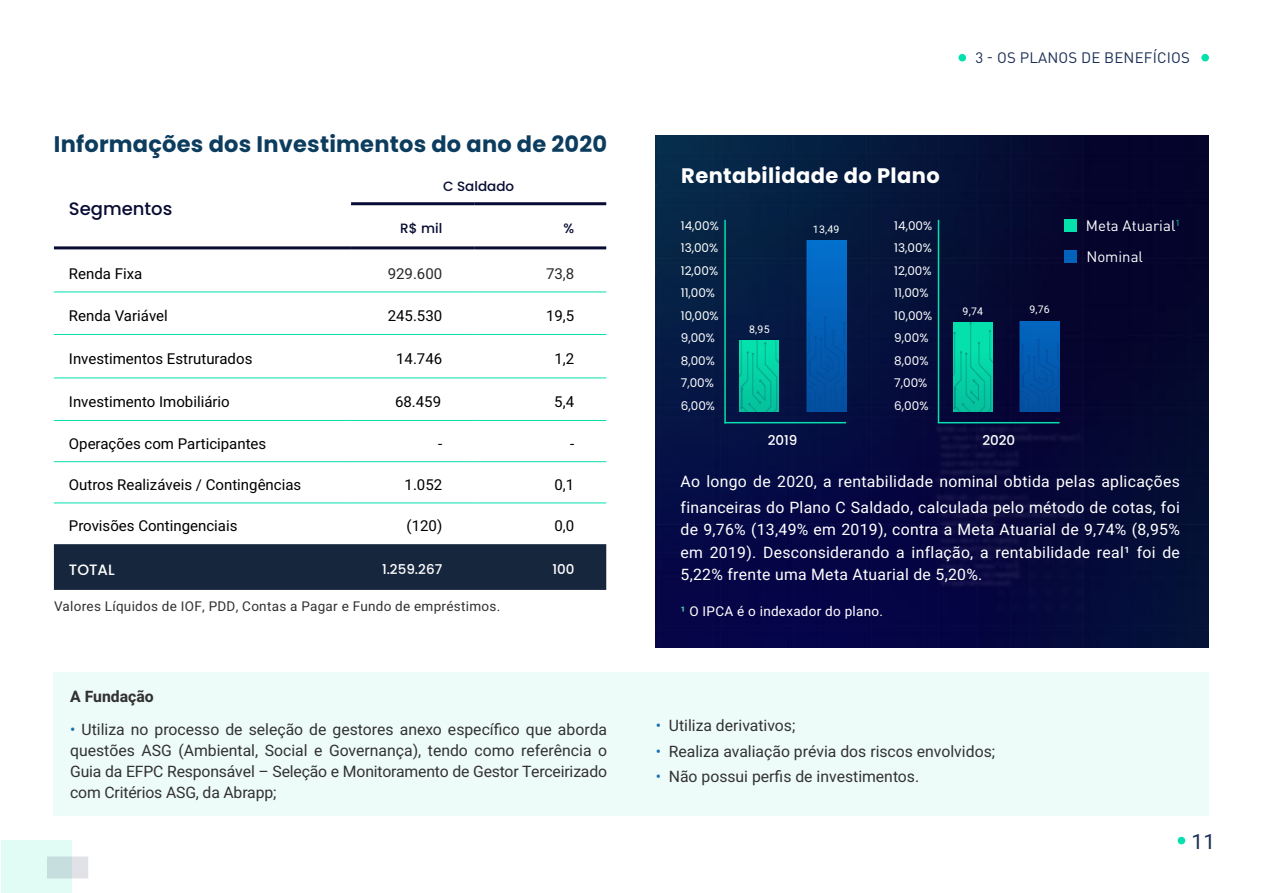
<style>
.page{position:relative;width:1263px;height:893px;background:#fff}
.page>*{position:absolute;margin:0;border:0;box-sizing:border-box;transform-origin:0 0}
.t1{font:700 22.5px "Poppins";letter-spacing:.01em;color:#0c3c5e}
.t2{font:700 21px "Poppins";letter-spacing:.02em;color:#fff}
.t3{font:21px "Heebo";color:#1a2e54}
.t4{font:500 18px "Poppins";color:#080b33}
.t5{font:15.75px/21px "Heebo";color:#333232;text-align:justify}
.t6{font:15.75px/22.5px "Heebo";letter-spacing:.02em;color:#fff}
.t7{font:15px "Heebo";color:#000}
.t8{font:15px "DIN Pro";letter-spacing:.01em;color:#1a2e54}
.t9{font:15px/31.3px "DIN Pro";color:#fff}
.t10{font:15px "Heebo";color:#292829}
.t11{font:500 15px "Poppins";color:#fff}
.t12{font:13.5px "Heebo";letter-spacing:.02em;color:#333232}
.t13{font:13.5px "Heebo";letter-spacing:.02em;color:#fff}
.t14{font:500 13.5px "Poppins";color:#fff}
.t15{font:500 13.5px "Poppins";color:#080b33}
.t16{font:12px/22.5px "Poppins";color:#fff}
.t17{font:10.5px "Heebo";letter-spacing:.02em;color:#fff}
.s1{color:#54c0a0}
.s2{color:#1871b5}
</style>
<div class="page">
<div style="left:958px;top:54px;width:8px;height:7px;background:#05e0ad;border-radius:50%"></div>
<div style="left:1178px;top:837px;width:7px;height:7px;background:#05e0ad;border-radius:50%"></div>
<div style="left:1px;top:840px;width:71px;height:53px;background:#e1fbf5"></div>
<svg style="left:47px;top:856px;width:41px;height:22px"></svg>
<div style="left:1201px;top:54px;width:8px;height:7px;background:#05e0ad;border-radius:50%"></div>
<img style="left:656px;top:136px;width:553px;height:512px">
<div style="left:54px;top:544px;width:552px;height:46px;background:#16263c"></div>
<hr style="left:54px;top:246px;width:297px;height:3px;background:#080b33">
<hr style="left:54px;top:292px;width:297px;height:1px;background:#05e0ad">
<hr style="left:351px;top:292px;width:123px;height:1px;background:#05e0ad">
<hr style="left:474px;top:292px;width:132px;height:1px;background:#05e0ad">
<hr style="left:54px;top:420px;width:297px;height:1px;background:#05e0ad">
<hr style="left:351px;top:420px;width:123px;height:1px;background:#05e0ad">
<hr style="left:474px;top:420px;width:132px;height:1px;background:#05e0ad">
<hr style="left:54px;top:334px;width:297px;height:1px;background:#05e0ad">
<hr style="left:351px;top:334px;width:123px;height:1px;background:#05e0ad">
<hr style="left:474px;top:334px;width:132px;height:1px;background:#05e0ad">
<hr style="left:54px;top:461px;width:297px;height:1px;background:#05e0ad">
<hr style="left:351px;top:461px;width:123px;height:1px;background:#05e0ad">
<hr style="left:474px;top:461px;width:132px;height:1px;background:#05e0ad">
<hr style="left:54px;top:503px;width:297px;height:1px;background:#05e0ad">
<hr style="left:351px;top:503px;width:123px;height:1px;background:#05e0ad">
<hr style="left:474px;top:503px;width:132px;height:1px;background:#05e0ad">
<hr style="left:54px;top:378px;width:297px;height:1px;background:#05e0ad">
<hr style="left:351px;top:378px;width:123px;height:1px;background:#05e0ad">
<hr style="left:474px;top:378px;width:132px;height:1px;background:#05e0ad">
<hr style="left:351px;top:246px;width:123px;height:3px;background:#080b33">
<hr style="left:474px;top:246px;width:132px;height:3px;background:#080b33">
<hr style="left:351px;top:202px;width:123px;height:3px;background:#070a32">
<hr style="left:474px;top:202px;width:132px;height:3px;background:#070a32">
<hr style="left:724px;top:422px;width:122px;height:1px;background:#05e0ad">
<hr style="left:938px;top:422px;width:121px;height:1px;background:#05e0ad">
<hr style="left:724px;top:220px;width:2px;height:203px;background:#05e0ad">
<hr style="left:938px;top:220px;width:1px;height:203px;background:#05e0ad">
<img style="left:806px;top:240px;width:40px;height:171px">
<img style="left:1020px;top:321px;width:39px;height:90px">
<img style="left:740px;top:341px;width:39px;height:70px">
<img style="left:953px;top:323px;width:39px;height:88px">
<div style="left:1064px;top:219px;width:12px;height:13px;background:#05e1ad"></div>
<div style="left:1064px;top:251px;width:12px;height:12px;background:#0363bc"></div>
<div style="left:54px;top:672px;width:1155px;height:144px;background:#eefcf9"></div>
<h1 class="t1" style="left:54px;top:131px;width:555px">Informações dos Investimentos do ano de 2020</h1>
<p class="t4" style="left:69px;top:199px;width:105px">Segmentos</p>
<p class="t15" style="left:443px;top:178px;width:72px">C Saldado</p>
<p class="t15" style="left:400px;top:220px;width:43px">R$ mil</p>
<p class="t15" style="left:564px;top:220px;width:12px">%</p>
<p class="t7" style="left:69px;top:263px;width:75px">Renda Fixa</p>
<p class="t10" style="left:388px;top:263px;width:56px">929.600</p>
<p class="t10" style="left:546px;top:263px;width:30px">73,8</p>
<p class="t7" style="left:69px;top:305px;width:100px">Renda Variável</p>
<p class="t7" style="left:388px;top:305px;width:56px">245.530</p>
<p class="t7" style="left:546px;top:305px;width:30px">19,5</p>
<p class="t7" style="left:69px;top:348px;width:185px">Investimentos Estruturados</p>
<p class="t7" style="left:396px;top:348px;width:48px">14.746</p>
<p class="t7" style="left:554px;top:348px;width:21px">1,2</p>
<p class="t7" style="left:69px;top:391px;width:162px">Investimento Imobiliário</p>
<p class="t7" style="left:395px;top:391px;width:48px">68.459</p>
<p class="t7" style="left:554px;top:391px;width:21px">5,4</p>
<p class="t7" style="left:69px;top:433px;width:199px">Operações com Participantes</p>
<p class="t7" style="left:438px;top:433px;width:6px">-</p>
<p class="t7" style="left:570px;top:433px;width:6px">-</p>
<p class="t7" style="left:69px;top:474px;width:234px">Outros Realizáveis / Contingências</p>
<p class="t7" style="left:405px;top:474px;width:39px">1.052</p>
<p class="t7" style="left:554px;top:474px;width:21px">0,1</p>
<p class="t7" style="left:69px;top:516px;width:170px">Provisões Contingenciais</p>
<p class="t7" style="left:407px;top:516px;width:37px">(120)</p>
<p class="t7" style="left:554px;top:516px;width:21px">0,0</p>
<p class="t11" style="left:69px;top:561px;width:47px">TOTAL</p>
<p class="t14" style="left:382px;top:562px;width:62px">1.259.267</p>
<p class="t14" style="left:552px;top:562px;width:24px">100</p>
<p class="t12" style="left:54px;top:596px;width:448px">Valores Líquidos de IOF, PDD, Contas a Pagar e Fundo de empréstimos.</p>
<p class="t8" style="left:975px;top:47px;width:216px">3 - OS PLANOS DE BENEFÍCIOS</p>
<h2 class="t2" style="left:681px;top:163px;width:260px">Rentabilidade do Plano</h2>
<p class="t16" style="left:681px;top:214px;width:39px">14,00%<br>13,00%<br>12,00%<br>11,00%<br>10,00%<br>9,00%<br>8,00%<br>7,00%<br>6,00%</p>
<p class="t16" style="left:894px;top:214px;width:39px">14,00%<br>13,00%<br>12,00%<br>11,00%<br>10,00%<br>9,00%<br>8,00%<br>7,00%<br>6,00%</p>
<p class="t17" style="left:813px;top:221px;width:28px">13,49</p>
<p class="t17" style="left:749px;top:322px;width:22px">8,95</p>
<p class="t17" style="left:963px;top:304px;width:22px">9,74</p>
<p class="t17" style="left:1029px;top:302px;width:22px">9,76</p>
<p class="t9" style="left:1086px;top:209px;width:96px">Meta Atuarial<sup>1<br></sup>Nominal</p>
<p class="t14" style="left:768px;top:433px;width:31px">2019</p>
<p class="t14" style="left:982px;top:433px;width:34px">2020</p>
<p class="t6" style="left:680px;top:469px;width:501px;line-height:25.5px">Ao longo de 2020, a rentabilidade nominal obtida pelas aplicações financeiras do Plano C Saldado, calculada pelo método de cotas, foi</p>
<p class="t6" style="left:680px;top:518px;width:501px;text-align:justify">de 9,76% (13,49% em 2019), contra a Meta Atuarial de 9,74% (8,95% em 2019). Desconsiderando a inflação, a rentabilidade real¹ foi de 5,22% frente uma Meta Atuarial de 5,20%.</p>
<p class="t13" style="left:680px;top:602px;width:204px"><span class="s1">¹</span> O IPCA é o indexador do plano.</p>
<p class="t5" style="left:70px;top:685px;width:85px">A Fundação</p>
<p class="t5" style="left:70px;top:718px;width:538px"><span class="s2">•</span> Utiliza no processo de seleção de gestores anexo específico que aborda questões ASG (Ambiental, Social e Governança), tendo como referência o Guia da EFPC Responsável – Seleção e Monitoramento de Gestor Terceirizado com Critérios ASG, da Abrapp;</p>
<p class="t5" style="left:656px;top:715px;width:141px"><span class="s2">•</span> Utiliza derivativos;</p>
<p class="t5" style="left:656px;top:741px;width:341px"><span class="s2">•</span> Realiza avaliação prévia dos riscos envolvidos;</p>
<p class="t5" style="left:656px;top:766px;width:265px"><span class="s2">•</span> Não possui perfis de investimentos.</p>
<h2 class="t3" style="left:1191px;top:827px;width:25px">11</h2>
</div>
